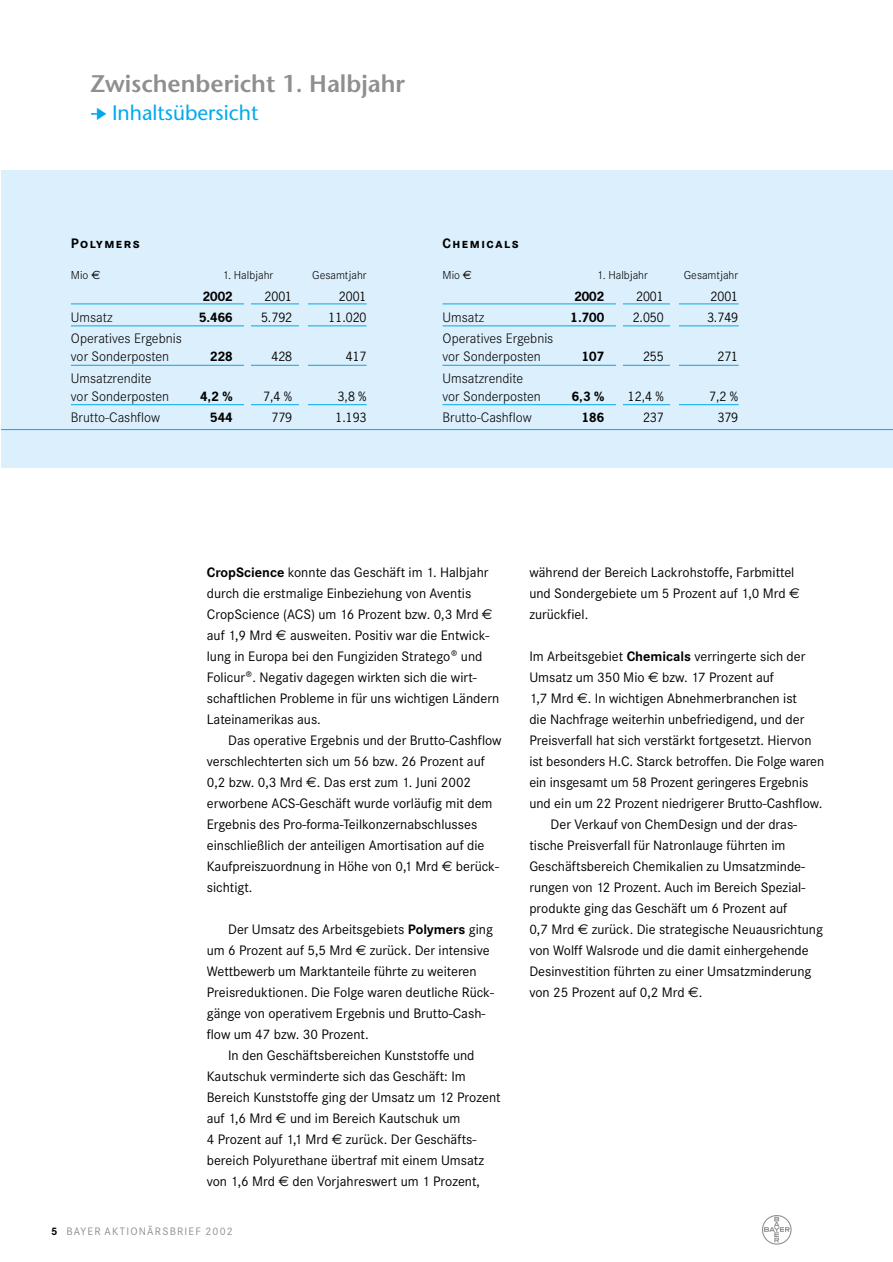
<style>
.page{position:relative;width:893px;height:1262px;background:#fff}
.page>*{position:absolute;margin:0;border:0;box-sizing:border-box;transform-origin:0 0}
.t1{font:600 24px "Stone Sans";color:#8f8f8f}
.t2{font:21px "Stone Sans";color:#00a9ec}
.t3{font:14.25px/21px "Corporate S";color:#000}
.t4{font:300 14.25px/18px "Corporate S";color:#000}
.t5{font:700 14.25px "Corporate SSC";letter-spacing:.1em;color:#000}
.t6{font:12px "News Gothic";color:#000}
.t7{font:300 12px "Corporate S";color:#000}
.t8{font:700 12px "News Gothic";color:#000}
.t9{font:11.25px "Corporate S";letter-spacing:.105em;color:#8f8f8f}
.s1{font-family:"Euro Sans";font-weight:400}
.s2{font-weight:700}
.s3{font-family:"Euro Sans"}
.s4{font-weight:700;color:#000}
</style>
<div class="page">
<svg style="left:764px;top:1216px;width:25px;height:26px"></svg>
<div style="left:762px;top:1215px;width:29px;height:29px;border:1px solid #8f8f8f;border-radius:50%"></div>
<div style="left:1px;top:170px;width:891px;height:298px;background:#dceffc"></div>
<hr style="left:71px;top:303px;width:295px;height:1px;background:#00a9ec">
<hr style="left:71px;top:325px;width:295px;height:1px;background:#00a9ec">
<hr style="left:71px;top:365px;width:295px;height:1px;background:#00a9ec">
<hr style="left:71px;top:404px;width:295px;height:1px;background:#00a9ec">
<div style="left:244px;top:292px;width:7px;height:157px;background:#dceffc"></div>
<div style="left:299px;top:249px;width:9px;height:219px;background:#dceffc"></div>
<hr style="left:442px;top:303px;width:296px;height:1px;background:#00a9ec">
<hr style="left:442px;top:325px;width:296px;height:1px;background:#00a9ec">
<hr style="left:442px;top:365px;width:296px;height:1px;background:#00a9ec">
<hr style="left:442px;top:404px;width:296px;height:1px;background:#00a9ec">
<div style="left:615px;top:289px;width:7px;height:170px;background:#dceffc"></div>
<div style="left:670px;top:249px;width:9px;height:219px;background:#dceffc"></div>
<hr style="left:1px;top:429px;width:891px;height:1px;background:#00a9ec">
<h1 class="t1" style="left:90px;top:74px;width:316px">Zwischenbericht 1. Halbjahr</h1>
<h2 class="t2" style="left:90px;top:105px;width:169px">➔ Inhaltsübersicht</h2>
<p class="t5" style="left:71px;top:234px;width:70px">Polymers</p>
<p class="t5" style="left:442px;top:234px;width:78px">Chemicals</p>
<p class="t7" style="left:71px;top:270px;width:31px">Mio <span class="s1">€</span></p>
<p class="t7" style="left:223px;top:270px;width:52px">1. Halbjahr</p>
<p class="t7" style="left:312px;top:270px;width:56px">Gesamtjahr</p>
<p class="t8" style="left:203px;top:291px;width:31px">2002</p>
<p class="t6" style="left:264px;top:291px;width:29px">2001</p>
<p class="t6" style="left:339px;top:291px;width:29px">2001</p>
<p class="t4" style="left:71px;top:309px;width:43px">Umsatz</p>
<p class="t8" style="left:199px;top:312px;width:35px">5.466</p>
<p class="t6" style="left:261px;top:312px;width:33px">5.792</p>
<p class="t6" style="left:328px;top:312px;width:40px">11.020</p>
<p class="t4" style="left:71px;top:331px;width:112px">Operatives Ergebnis vor Sonderposten</p>
<p class="t8" style="left:210px;top:352px;width:24px">228</p>
<p class="t6" style="left:271px;top:352px;width:22px">428</p>
<p class="t6" style="left:346px;top:352px;width:22px">417</p>
<p class="t7" style="left:442px;top:270px;width:31px">Mio <span class="s1">€</span></p>
<p class="t7" style="left:597px;top:270px;width:52px">1. Halbjahr</p>
<p class="t7" style="left:684px;top:270px;width:56px">Gesamtjahr</p>
<p class="t8" style="left:574px;top:291px;width:31px">2002</p>
<p class="t6" style="left:636px;top:291px;width:29px">2001</p>
<p class="t6" style="left:710px;top:291px;width:29px">2001</p>
<p class="t4" style="left:442px;top:309px;width:43px">Umsatz</p>
<p class="t8" style="left:570px;top:312px;width:35px">1.700</p>
<p class="t6" style="left:632px;top:312px;width:33px">2.050</p>
<p class="t6" style="left:707px;top:312px;width:33px">3.749</p>
<p class="t4" style="left:442px;top:331px;width:112px">Operatives Ergebnis vor Sonderposten</p>
<p class="t8" style="left:582px;top:352px;width:24px">107</p>
<p class="t6" style="left:643px;top:352px;width:22px">255</p>
<p class="t6" style="left:717px;top:352px;width:22px">271</p>
<p class="t4" style="left:71px;top:370px;width:100px">Umsatzrendite vor Sonderposten</p>
<p class="t8" style="left:200px;top:391px;width:34px">4,2 %</p>
<p class="t6" style="left:263px;top:391px;width:30px">7,4 %</p>
<p class="t6" style="left:337px;top:391px;width:30px">3,8 %</p>
<p class="t4" style="left:442px;top:370px;width:100px">Umsatzrendite vor Sonderposten</p>
<p class="t8" style="left:571px;top:391px;width:34px">6,3 %</p>
<p class="t6" style="left:628px;top:391px;width:37px">12,4 %</p>
<p class="t6" style="left:709px;top:391px;width:30px">7,2 %</p>
<p class="t4" style="left:71px;top:410px;width:91px">Brutto-Cashflow</p>
<p class="t8" style="left:210px;top:413px;width:24px">544</p>
<p class="t6" style="left:271px;top:413px;width:22px">779</p>
<p class="t6" style="left:335px;top:413px;width:33px">1.193</p>
<p class="t4" style="left:442px;top:410px;width:91px">Brutto-Cashflow</p>
<p class="t8" style="left:582px;top:413px;width:24px">186</p>
<p class="t6" style="left:643px;top:413px;width:22px">237</p>
<p class="t6" style="left:717px;top:413px;width:22px">379</p>
<p class="t3" style="left:207px;top:562px;width:294px"><span class="s2">CropScience</span> konnte das Geschäft im 1. Halbjahr durch die erstmalige Einbeziehung von Aventis CropScience (ACS) um 16 Prozent bzw. 0,3 Mrd <span class="s3">€ </span>auf 1,9 Mrd <span class="s3">€</span> ausweiten. Positiv war die Entwick&shy;lung in Europa bei den Fungiziden Stratego® und Folicur®. Negativ dagegen wirkten sich die wirt&shy;schaftlichen Probleme in für uns wichtigen Ländern Lateinamerikas aus.</p>
<p class="t3" style="left:207px;top:730px;width:296px;text-indent:21px">Das operative Ergebnis und der Brutto-Cashflow verschlechterten sich um 56 bzw. 26 Prozent auf 0,2 bzw. 0,3 Mrd <span class="s3">€</span>. Das erst zum 1. Juni 2002 erworbene ACS-Geschäft wurde vorläufig mit dem Ergebnis des Pro-forma-Teilkonzernabschlusses einschließlich der anteiligen Amortisation auf die Kaufpreiszuordnung in Höhe von 0,1 Mrd <span class="s3">€</span> berück&shy;sichtigt.</p>
<p class="t3" style="left:207px;top:919px;width:289px;text-indent:21px">Der Umsatz des Arbeitsgebiets <span class="s2">Polymers</span> ging um 6 Prozent auf 5,5 Mrd <span class="s3">€</span> zurück. Der intensive Wettbewerb um Marktanteile führte zu weiteren Preisreduktionen. Die Folge waren deutliche Rück&shy;gänge von operativem Ergebnis und Brutto-Cash&shy;flow um 47 bzw. 30 Prozent.</p>
<p class="t3" style="left:207px;top:1045px;width:295px;text-indent:21px">In den Geschäftsbereichen Kunststoffe und Kautschuk verminderte sich das Geschäft: Im Bereich Kunststoffe ging der Umsatz um 12 Prozent auf 1,6 Mrd <span class="s3">€</span> und im Bereich Kautschuk um<br>4 Prozent auf 1,1 Mrd <span class="s3">€</span> zurück. Der Geschäfts&shy;bereich Polyurethane übertraf mit einem Umsatz von 1,6 Mrd <span class="s3">€</span> den Vorjahreswert um 1 Prozent,</p>
<p class="t9" style="left:51px;top:1226px;width:183px"><span class="s4">5</span> BAYER AKTIONÄRSBRIEF 2002</p>
<p class="t3" style="left:529px;top:562px;width:272px">während der Bereich Lackrohstoffe, Farbmittel und Sondergebiete um 5 Prozent auf 1,0 Mrd <span class="s3">€ </span>zurückfiel.</p>
<p class="t3" style="left:529px;top:646px;width:277px">Im Arbeitsgebiet <span class="s2">Chemicals</span> verringerte sich der</p>
<p class="t3" style="left:529px;top:667px;width:246px">Umsatz um 350 Mio <span class="s3">€</span> bzw. 17 Prozent auf</p>
<p class="t3" style="left:529px;top:688px;width:269px">1,7 Mrd <span class="s3">€</span>. In wichtigen Abnehmerbranchen ist</p>
<p class="t3" style="left:529px;top:709px;width:276px">die Nachfrage weiterhin unbefriedigend, und der</p>
<p class="t3" style="left:529px;top:730px;width:284px">Preisverfall hat sich verstärkt fortgesetzt. Hiervon</p>
<p class="t3" style="left:529px;top:751px;width:296px">ist besonders H.C. Starck betroffen. Die Folge waren</p>
<p class="t3" style="left:529px;top:772px;width:280px">ein insgesamt um 58 Prozent geringeres Ergebnis</p>
<p class="t3" style="left:529px;top:793px;width:294px">und ein um 22 Prozent niedrigerer Brutto-Cashflow.</p>
<p class="t3" style="left:550px;top:814px;width:248px">Der Verkauf von ChemDesign und der dras-</p>
<p class="t3" style="left:529px;top:835px;width:258px">tische Preisverfall für Natronlauge führten im</p>
<p class="t3" style="left:529px;top:856px;width:277px">Geschäftsbereich Chemikalien zu Umsatzminde-</p>
<p class="t3" style="left:529px;top:877px;width:277px">rungen von 12 Prozent. Auch im Bereich Spezial-</p>
<p class="t3" style="left:529px;top:898px;width:259px">produkte ging das Geschäft um 6 Prozent auf</p>
<p class="t3" style="left:529px;top:919px;width:295px">0,7 Mrd <span class="s3">€</span> zurück. Die strategische Neuausrichtung</p>
<p class="t3" style="left:529px;top:940px;width:281px">von Wolff Walsrode und die damit einhergehende</p>
<p class="t3" style="left:529px;top:961px;width:283px">Desinvestition führten zu einer Umsatzminderung</p>
<p class="t3" style="left:529px;top:982px;width:175px">von 25 Prozent auf 0,2 Mrd <span class="s3">€</span>.</p>
</div>
